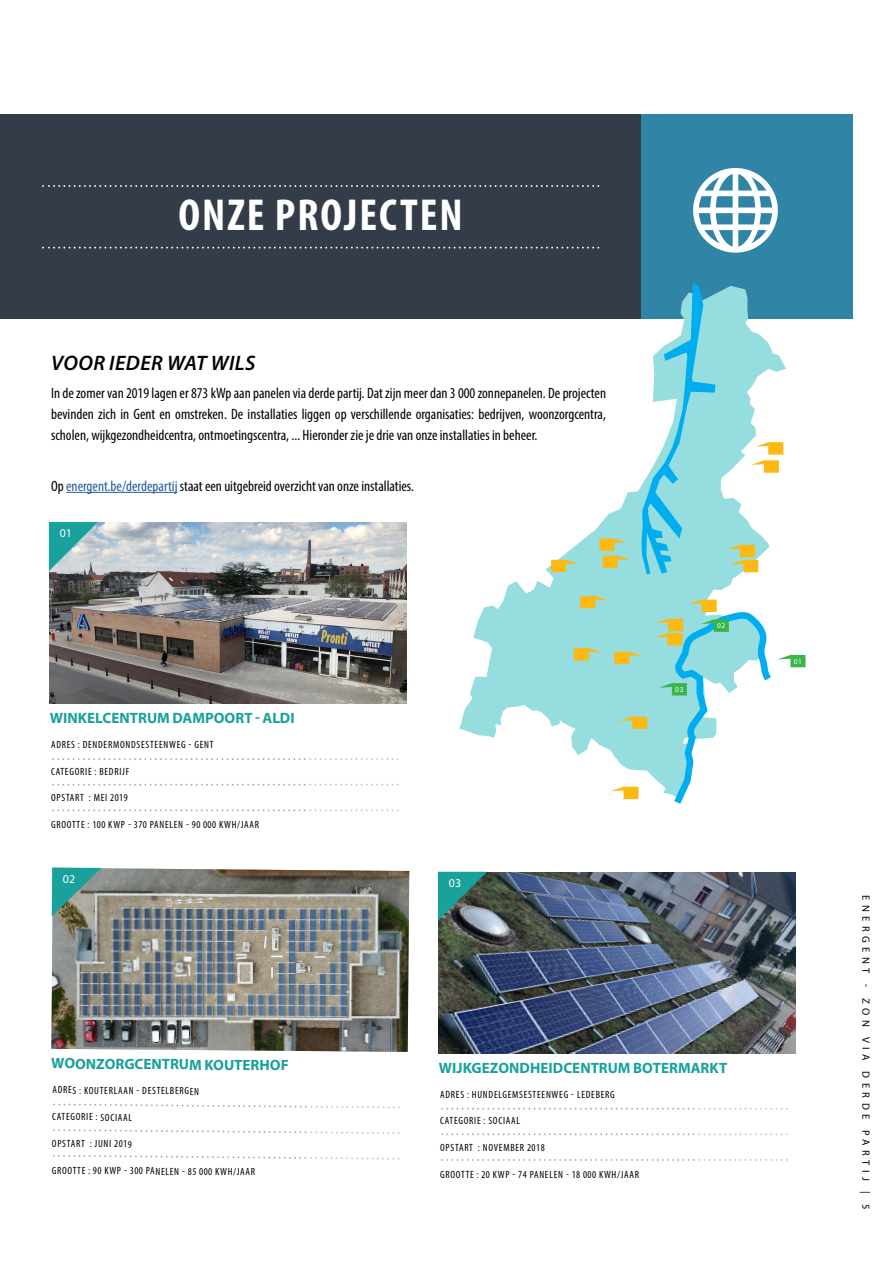
<style>
.page{position:relative;width:893px;height:1263px;background:#fff}
.page>*{position:absolute;margin:0;border:0;box-sizing:border-box;transform-origin:0 0}
.t1{font:700 condensed 45px "Myriad Pro";letter-spacing:.045em;color:#fff}
.t2{font:italic 600 21px "Myriad Pro";letter-spacing:.02em;color:#000}
.t3{font:condensed 15px/21px "Myriad Pro";color:#000;text-align:justify}
.t4{font:700 15px "Myriad Pro";letter-spacing:.005em;color:#18a29b}
.t5{font:12px "Myriad Pro";color:#fff}
.t6{font:condensed 10.5px "Myriad Pro";letter-spacing:.07em;color:#000}
.t7{font:10.5px "Myriad Pro";letter-spacing:.42em;color:#000}
.t8{font:7.35px "Myriad Pro";color:#fff}
.s1{color:#215e9e}
</style>
<div class="page">
<svg style="left:52px;top:758px;width:347px;height:2px"></svg>
<svg style="left:52px;top:784px;width:347px;height:2px"></svg>
<svg style="left:52px;top:809px;width:347px;height:2px"></svg>
<img style="left:50px;top:522px;width:356px;height:181px">
<svg style="left:48px;top:522px;width:50px;height:51px;background:#76baba"></svg>
<div style="left:0;top:115px;width:641px;height:204px;background:#333c48"></div>
<div style="left:641px;top:115px;width:211px;height:204px;background:#3084a6"></div>
<svg style="left:42px;top:247px;width:557px;height:2px"></svg>
<svg style="left:42px;top:185px;width:557px;height:2px"></svg>
<svg style="left:53px;top:1103px;width:347px;height:5px"></svg>
<svg style="left:53px;top:1129px;width:347px;height:5px"></svg>
<svg style="left:53px;top:1155px;width:346px;height:5px"></svg>
<img style="left:51px;top:868px;width:358px;height:184px">
<svg style="left:51px;top:867px;width:50px;height:51px;background:#5c9c91"></svg>
<svg style="left:441px;top:1108px;width:347px;height:1px"></svg>
<svg style="left:441px;top:1133px;width:347px;height:2px"></svg>
<svg style="left:441px;top:1159px;width:347px;height:2px"></svg>
<img style="left:439px;top:872px;width:356px;height:181px">
<svg style="left:438px;top:871px;width:49px;height:51px;background:#3f8480"></svg>
<hr style="left:66px;top:492px;width:112px;height:1px;background:#215e9e">
<svg style="left:459px;top:286px;width:327px;height:512px"></svg>
<svg style="left:641px;top:283px;width:75px;height:292px"></svg>
<svg style="left:611px;top:787px;width:27px;height:12px"></svg>
<svg style="left:619px;top:716px;width:28px;height:13px"></svg>
<svg style="left:614px;top:652px;width:28px;height:12px"></svg>
<svg style="left:574px;top:648px;width:28px;height:12px"></svg>
<svg style="left:599px;top:538px;width:32px;height:30px"></svg>
<svg style="left:551px;top:560px;width:28px;height:12px"></svg>
<svg style="left:580px;top:596px;width:28px;height:12px"></svg>
<svg style="left:751px;top:442px;width:32px;height:31px"></svg>
<svg style="left:727px;top:545px;width:31px;height:27px"></svg>
<svg style="left:655px;top:600px;width:150px;height:204px"></svg>
<svg style="left:693px;top:168px;width:85px;height:85px"></svg>
<h1 class="t1" style="left:178px;top:187px;width:286px">ONZE PROJECTEN</h1>
<h2 class="t2" style="left:51px;top:350px;width:206px">VOOR IEDER WAT WILS</h2>
<p class="t3" style="left:51px;top:383px;width:557px">In de zomer van 2019 lagen er 873 kWp aan panelen via derde partij. Dat zijn meer dan 3 000 zonnepanelen. De projecten bevinden zich in Gent en omstreken. De installaties liggen op verschillende organisaties: bedrijven, woonzorgcentra, scholen, wijkgezondheidcentra, ontmoetingscentra, ... Hieronder zie je drie van onze installaties in beheer.</p>
<p class="t3" style="left:51px;top:475px;width:364px">Op <span class="s1">energent.be/derdepartij</span> staat een uitgebreid overzicht van onze installaties.</p>
<p class="t5" style="left:60px;top:526px;width:14px">01</p>
<p class="t4" style="left:50px;top:708px;width:246px">WINKELCENTRUM DAMPOORT - ALDI</p>
<p class="t6" style="left:51px;top:738px;width:164px">ADRES : DENDERMONDSESTEENWEG - GENT</p>
<p class="t6" style="left:51px;top:765px;width:80px">CATEGORIE : BEDRIJF</p>
<p class="t6" style="left:51px;top:792px;width:78px">OPSTART : MEI 2019</p>
<p class="t6" style="left:51px;top:818px;width:210px">GROOTTE : 100 KWP - 370 PANELEN - 90 000 KWH/JAAR</p>
<p class="t5" style="left:63px;top:871px;width:14px">02</p>
<p class="t4" style="left:52px;top:1052px;width:239px;rotate:1deg">WOONZORGCENTRUM KOUTERHOF</p>
<p class="t6" style="left:53px;top:1083px;width:148px;rotate:1deg">ADRES : KOUTERLAAN - DESTELBERGEN</p>
<p class="t6" style="left:52px;top:1110px;width:81px;rotate:1deg">CATEGORIE : SOCIAAL</p>
<p class="t6" style="left:52px;top:1137px;width:81px;rotate:1deg">OPSTART : JUNI 2019</p>
<p class="t6" style="left:52px;top:1163px;width:205px;rotate:1deg">GROOTTE : 90 KWP - 300 PANELEN - 85 000 KWH/JAAR</p>
<p class="t5" style="left:449px;top:876px;width:14px">03</p>
<p class="t8" style="left:675px;top:685px;width:10px">03</p>
<p class="t8" style="left:717px;top:621px;width:10px">02</p>
<p class="t4" style="left:439px;top:1058px;width:290px">WIJKGEZONDHEIDCENTRUM BOTERMARKT</p>
<p class="t6" style="left:440px;top:1088px;width:176px">ADRES : HUNDELGEMSESTEENWEG - LEDEBERG</p>
<p class="t6" style="left:440px;top:1114px;width:81px">CATEGORIE : SOCIAAL</p>
<p class="t6" style="left:440px;top:1141px;width:106px">OPSTART : NOVEMBER 2018</p>
<p class="t6" style="left:440px;top:1168px;width:200px">GROOTTE : 20 KWP - 74 PANELEN - 18 000 KWH/JAAR</p>
<p class="t8" style="left:794px;top:657px;width:10px">01</p>
<p class="t7" style="left:872px;top:895px;width:316px;rotate:90deg">ENERGENT - ZON VIA DERDE PARTIJ | 5</p>
</div>
